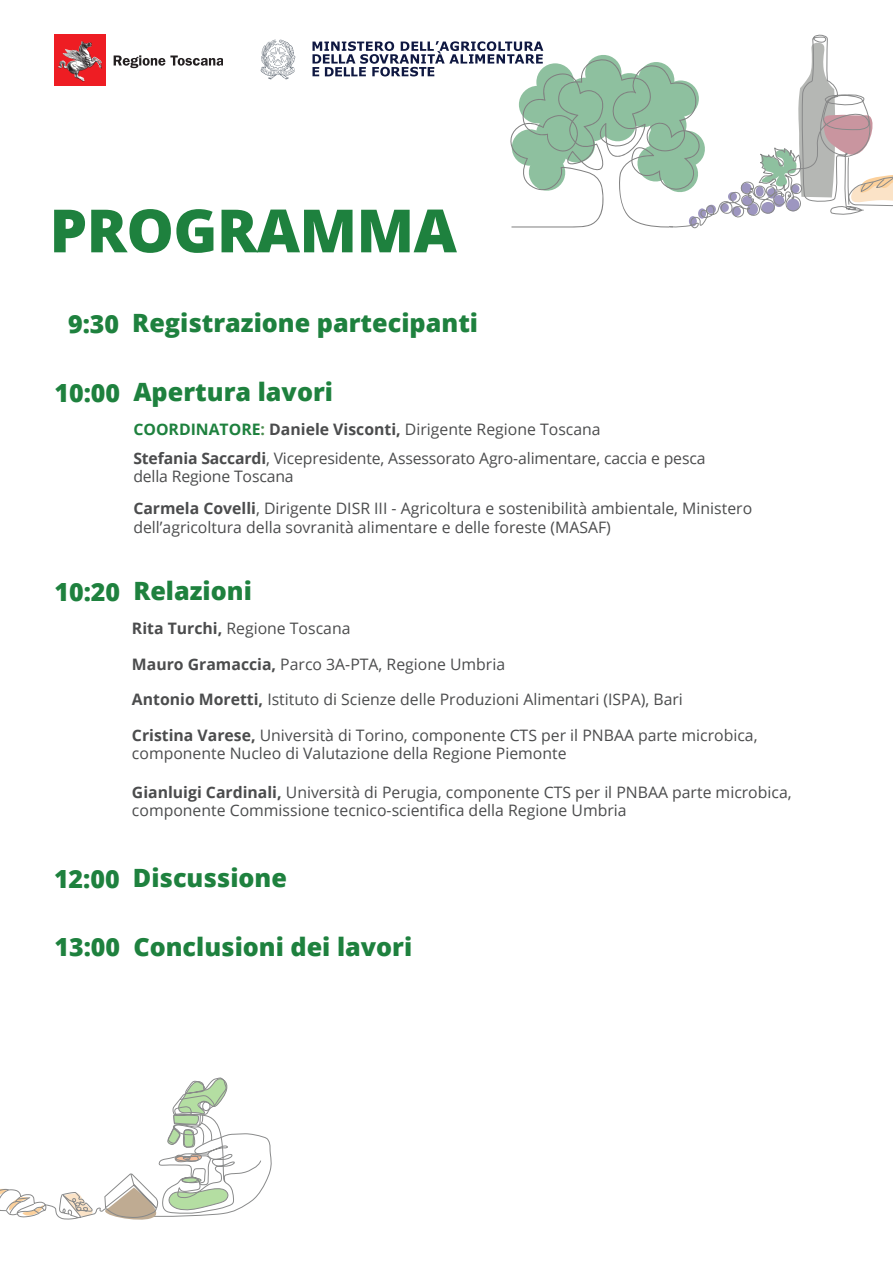
<style>
.page{position:relative;width:893px;height:1263px;background:#fff}
.page>*{position:absolute;margin:0;border:0;box-sizing:border-box;transform-origin:0 0}
.t1{font:800 59.7px "Open Sans";letter-spacing:-.01em;color:#1e813e}
.t2{font:800 25.2px "Open Sans";color:#1e813e}
.t3{font:800 25.05px "Open Sans";color:#1e813e}
.t4{font:15.75px/18.5px "Open Sans";color:#4b4c4d}
.s1{font-size:25.05px}
.s2{font-weight:700;color:#1e813e}
.s3{font-weight:700;color:#4c8d50}
.s4{font-weight:700}
</style>
<div class="page">
<svg style="left:0;top:1077px;width:272px;height:143px"></svg>
<div style="left:54px;top:35px;width:52px;height:51px;background:#ee1d23"></div>
<img style="left:57px;top:41px;width:45px;height:41px">
<svg style="left:114px;top:55px;width:108px;height:13px"></svg>
<svg style="left:312px;top:35px;width:581px;height:194px"></svg>
<svg style="left:260px;top:39px;width:35px;height:40px"></svg>
<h1 class="t1" style="left:50px;top:185px;width:409px">PROGRAMMA</h1>
<h2 class="t2" style="left:68px;top:303px;width:412px"><span class="s1">9:30</span> Registrazione partecipanti</h2>
<h3 class="t3" style="left:54px;top:374px;width:67px">10:00</h3>
<h2 class="t2" style="left:133px;top:372px;width:201px">Apertura lavori</h2>
<p class="t4" style="left:133px;top:414px;width:574px;line-height:29px"><span class="s2">COORDINATORE</span><span class="s3">:</span> <span class="s4">Daniele Visconti,</span> Dirigente Regione Toscana<br><span class="s4">Stefania Saccardi</span>, Vicepresidente, Assessorato Agro-alimentare, caccia e pesca</p>
<p class="t4" style="left:133px;top:460px;width:620px;line-height:32px">della Regione Toscana<br><span class="s4">Carmela Covelli</span>, Dirigente DISR III - Agricoltura e sostenibilità ambientale, Ministero</p>
<p class="t4" style="left:133px;top:517px;width:479px">dell’agricoltura della sovranità alimentare e delle foreste (MASAF)</p>
<h2 class="t2" style="left:54px;top:572px;width:199px"><span class="s1">10:20</span> Relazioni</h2>
<p class="t4" style="left:132px;top:619px;width:220px"><span class="s4">Rita Turchi,</span> Regione Toscana</p>
<p class="t4" style="left:132px;top:654px;width:375px"><span class="s4">Mauro Gramaccia,</span> Parco 3A-PTA, Regione Umbria</p>
<p class="t4" style="left:132px;top:690px;width:552px"><span class="s4">Antonio Moretti,</span> Istituto di Scienze delle Produzioni Alimentari (ISPA), Bari</p>
<p class="t4" style="left:132px;top:725px;width:627px"><span class="s4">Cristina Varese,</span> Università di Torino, componente CTS per il PNBAA parte microbica, componente Nucleo di Valutazione della Regione Piemonte</p>
<p class="t4" style="left:132px;top:783px;width:661px"><span class="s4">Gianluigi Cardinali,</span> Università di Perugia, componente CTS per il PNBAA parte microbica, componente Commissione tecnico-scientifica della Regione Umbria</p>
<h2 class="t2" style="left:54px;top:859px;width:235px"><span class="s1">12:00</span> Discussione</h2>
<h2 class="t2" style="left:54px;top:927px;width:359px"><span class="s1">13:00</span> Conclusioni dei lavori</h2>
</div>
